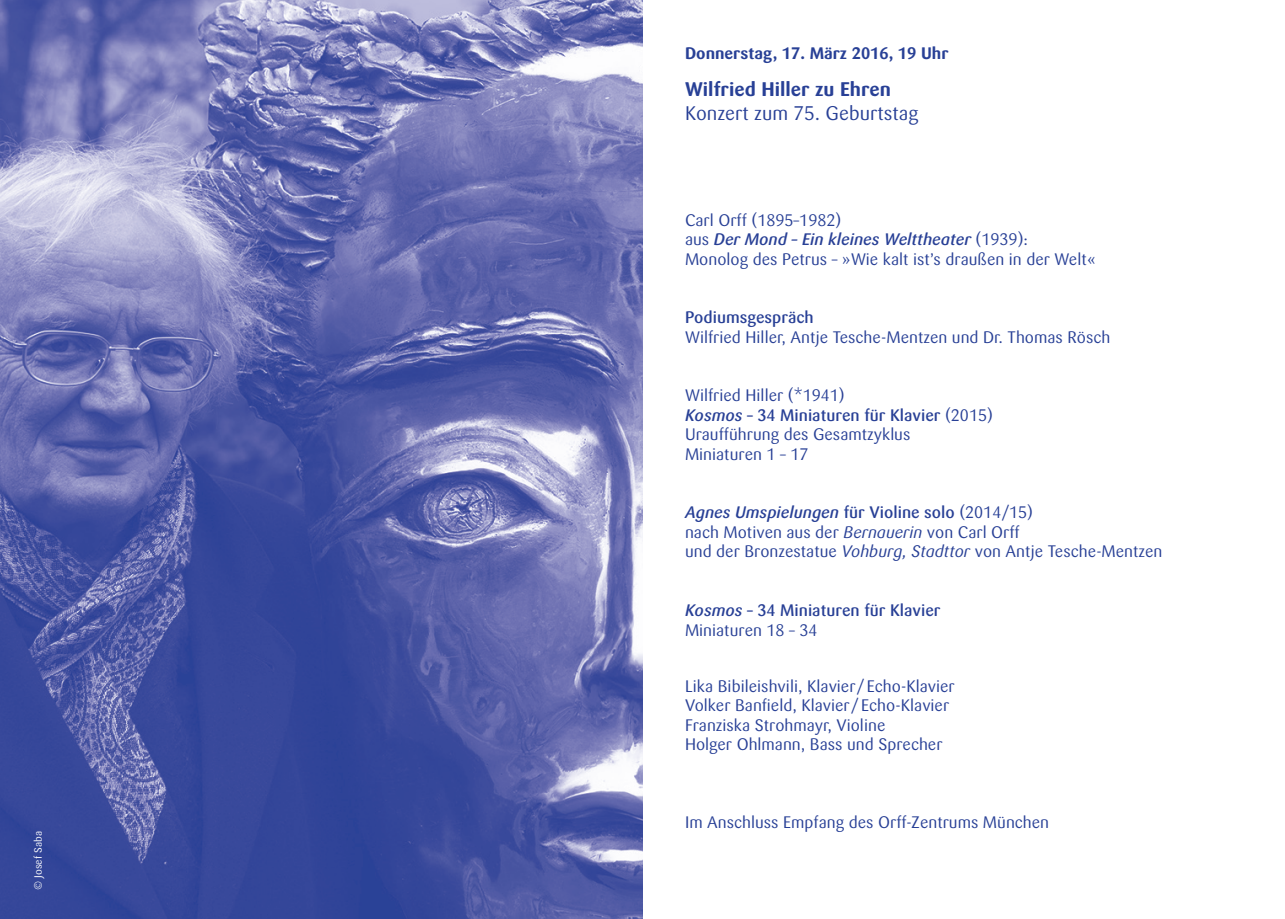
<style>
.page{position:relative;width:1285px;height:919px;background:#fff}
.page>*{position:absolute;margin:0;border:0;box-sizing:border-box;transform-origin:0 0}
.t1{font:700 19.5px/24px "Sari";color:#284096}
.t2{font:16.5px/19.5px "Sari";color:#284096}
.t3{font:500 16.5px/19.5px "Sari";color:#284096}
.t4{font:700 16.5px "Sari";color:#284096}
.t5{font:16.5px "Sari Regular Caps";color:#284096}
.t6{font:10.5px "Sari";color:#fff}
.s1{font-family:"Sari Bold Caps";font-weight:400}
.s2{font-weight:400}
.s3{font-family:"Sari Regular Caps";font-weight:400}
.s4{font-family:"Sari"}
.s5{font-weight:500;font-style:italic}
.s6{font-family:"Sari Regular Caps"}
.s7{font-weight:500}
.s8{font-family:"Sari Medium Caps"}
.s9{font-style:italic}
.s10{font-family:"Sari Medium Caps";font-weight:400}
</style>
<div class="page">
<img style="left:0;top:0;width:642px;height:918px">
<p class="t6" style="left:32px;top:889px;width:60px;rotate:-90deg">© Josef Saba</p>
<p class="t4" style="left:685px;top:43px;width:265px">Donnerstag, <span class="s1">17.</span> März <span class="s1">2016, 19</span> Uhr</p>
<p class="t1" style="left:685px;top:77px;width:235px">Wilfried Hiller zu Ehren<br><span class="s2">Konzert zum</span> <span class="s3">75.</span> <span class="s2">Geburtstag</span></p>
<p class="t5" style="left:685px;top:210px;width:158px"><span class="s4">Carl Orff</span> (1895–1982)</p>
<p class="t2" style="left:685px;top:230px;width:412px">aus <span class="s5">Der Mond – Ein kleines Welttheater</span> <span class="s6">(1939)</span>:<br>Monolog des Petrus – »Wie kalt ist’s draußen in der Welt«</p>
<p class="t3" style="left:685px;top:308px;width:130px">Podiumsgespräch</p>
<p class="t2" style="left:685px;top:327px;width:426px">Wilfried Hiller, Antje Tesche-Mentzen und Dr. Thomas Rösch</p>
<p class="t2" style="left:685px;top:386px;width:309px">Wilfried Hiller <span class="s6">(*1941)<br></span><span class="s5">Kosmos</span> <span class="s7">–</span> <span class="s8">34</span> <span class="s7">Miniaturen für Klavier</span> <span class="s6">(2015)<br></span>U raufführung des Gesamtzyklus<br>Miniaturen <span class="s6">1 – 17</span></p>
<p class="t2" style="left:685px;top:503px;width:479px"><span class="s5">Agnes Umspielungen</span> <span class="s7">für Violine solo</span> <span class="s6">(2014/15)<br></span>nach Motiven aus der <span class="s9">Bernauerin</span> von Carl Orff<br>und der Bronzestatue <span class="s9">Vohburg, Stadttor</span> von Antje Tesche-Mentzen</p>
<p class="t3" style="left:685px;top:600px;width:257px"><span class="s9">Kosmos</span> – <span class="s10">34</span> Miniaturen für Klavier<br><span class="s2">Miniaturen</span> <span class="s3">18 – 34</span></p>
<p class="t2" style="left:685px;top:676px;width:271px">Lika Bibileishvili, Klavier/Echo-Klavier Volker Banfield, Klavier/Echo-Klavier Franziska Strohmayr, Violine<br>Holger Ohlmann, Bass und Sprecher</p>
<p class="t2" style="left:685px;top:813px;width:365px">Im Anschluss Empfang des Orff-Zentrums München</p>
</div>
